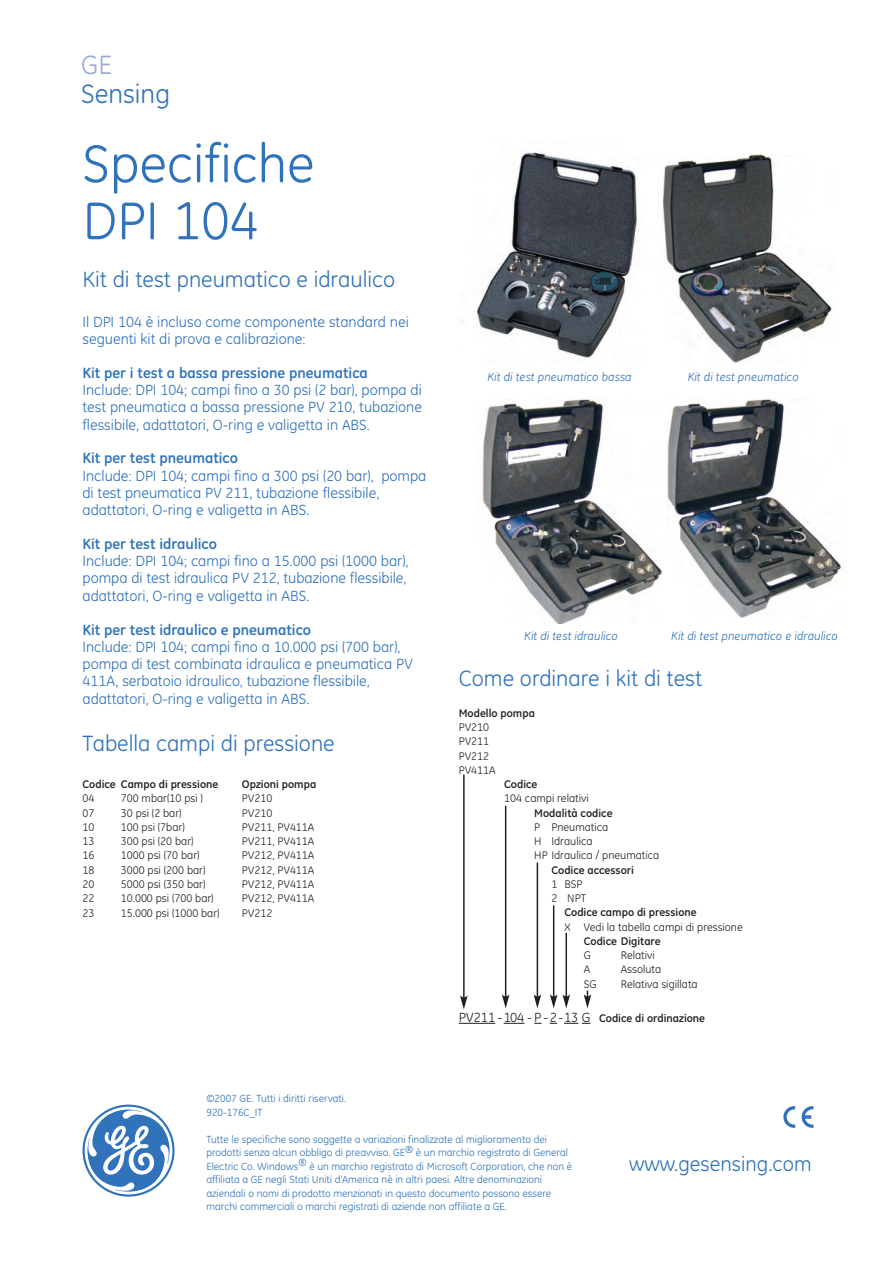
<style>
.page{position:relative;width:893px;height:1263px;background:#fff}
.page>*{position:absolute;margin:0;border:0;box-sizing:border-box;transform-origin:0 0}
.t1{font:127.5px "GE Logo Font";color:#3073ba}
.t2{font:54px/57px "GE Inspira";color:#3073ba}
.t3{font:27px "GE Inspira";color:#3073ba}
.t4{font:27px "GE Inspira";color:#97aad7}
.t5{font:22.5px "GE Inspira";color:#3073ba}
.t6{font:21px "GE Inspira";color:#3073ba}
.t7{font:15px/17.2px "GE Inspira";color:#3073ba}
.t8{font:700 15px "GE Inspira";color:#3073ba}
.t9{font:italic 12px "GE Inspira";letter-spacing:.01em;color:#3073ba}
.t10{font:11.25px/14.2px "GE Inspira";color:#231f20}
.t11{font:700 11.25px "GE Inspira";color:#231f20}
.t12{font:10.5px/13.5px "GE Inspira";color:#3073ba}
.s1{font-weight:400;font-size:13.5px}
</style>
<div class="page">
<svg style="left:783px;top:1106px;width:12px;height:22px"></svg>
<svg style="left:802px;top:1106px;width:11px;height:22px"></svg>
<img style="left:662px;top:155px;width:171px;height:207px">
<img style="left:476px;top:150px;width:163px;height:208px">
<img style="left:667px;top:399px;width:174px;height:219px">
<img style="left:481px;top:399px;width:181px;height:224px">
<svg style="left:459px;top:1023px;width:36px;height:1px"></svg>
<svg style="left:504px;top:1023px;width:20px;height:1px"></svg>
<svg style="left:564px;top:1023px;width:26px;height:1px"></svg>
<hr style="left:565px;top:933px;width:2px;height:64px;background:#231f20">
<svg style="left:584px;top:990px;width:7px;height:18px"></svg>
<hr style="left:553px;top:905px;width:1px;height:92px;background:#231f20">
<svg style="left:550px;top:994px;width:20px;height:14px"></svg>
<hr style="left:537px;top:862px;width:1px;height:135px;background:#231f20">
<svg style="left:534px;top:994px;width:7px;height:14px"></svg>
<hr style="left:505px;top:806px;width:1px;height:191px;background:#231f20">
<svg style="left:502px;top:994px;width:7px;height:14px"></svg>
<hr style="left:463px;top:774px;width:2px;height:224px;background:#231f20">
<svg style="left:460px;top:995px;width:8px;height:14px"></svg>
<h3 class="t4" style="left:81px;top:56px;width:32px">GE</h3>
<h3 class="t3" style="left:81px;top:84px;width:91px">Sensing</h3>
<h2 class="t2" style="left:82px;top:141px;width:234px">Specifiche<br>DPI 104</h2>
<h3 class="t5" style="left:82px;top:272px;width:314px">Kit di test pneumatico e idraulico</h3>
<p class="t7" style="left:82px;top:315px;width:328px">Il DPI 104 è incluso come componente standard nei seguenti kit di prova e calibrazione:</p>
<p class="t8" style="left:82px;top:368px;width:287px">Kit per i test a bassa pressione pneumatica</p>
<p class="t7" style="left:82px;top:383px;width:341px;text-align:justify">Include: DPI 104; campi fino a 30 psi (2 bar), pompa di test pneumatica a bassa pressione PV 210, tubazione flessibile, adattatori, O-ring e valigetta in ABS.</p>
<p class="t8" style="left:82px;top:453px;width:157px">Kit per test pneumatico</p>
<p class="t7" style="left:82px;top:468px;width:345px">Include: DPI 104; campi fino a 300 psi (20 bar), pompa di test pneumatica PV 211, tubazione flessibile, adattatori, O-ring e valigetta in ABS.</p>
<p class="t8" style="left:82px;top:539px;width:136px">Kit per test idraulico</p>
<p class="t7" style="left:82px;top:554px;width:327px">Include: DPI 104; campi fino a 15.000 psi (1000 bar), pompa di test idraulica PV 212, tubazione flessibile, adattatori, O-ring e valigetta in ABS.</p>
<p class="t8" style="left:82px;top:624px;width:230px">Kit per test idraulico e pneumatico</p>
<p class="t7" style="left:82px;top:639px;width:332px">Include: DPI 104; campi fino a 10.000 psi (700 bar), pompa di test combinata idraulica e pneumatica PV 411A, serbatoio idraulico, tubazione flessibile, adattatori, O-ring e valigetta in ABS.</p>
<h3 class="t5" style="left:82px;top:736px;width:254px">Tabella campi di pressione</h3>
<p class="t11" style="left:82px;top:780px;width:137px">Codice Campo di pressione</p>
<p class="t11" style="left:242px;top:780px;width:76px">Opzioni pompa</p>
<p class="t10" style="left:82px;top:793px;width:13px">04</p>
<p class="t10" style="left:121px;top:793px;width:84px">700 mbar(10 psi )</p>
<p class="t10" style="left:242px;top:793px;width:32px">PV210</p>
<p class="t10" style="left:82px;top:807px;width:13px">07</p>
<p class="t10" style="left:121px;top:807px;width:62px">30 psi (2 bar)</p>
<p class="t10" style="left:242px;top:807px;width:32px">PV210</p>
<p class="t10" style="left:82px;top:821px;width:13px">10</p>
<p class="t10" style="left:121px;top:821px;width:65px">100 psi (7bar)</p>
<p class="t10" style="left:242px;top:821px;width:74px">PV211, PV411A</p>
<p class="t10" style="left:82px;top:835px;width:13px">13</p>
<p class="t10" style="left:121px;top:835px;width:74px">300 psi (20 bar)</p>
<p class="t10" style="left:242px;top:835px;width:74px">PV211, PV411A</p>
<p class="t10" style="left:82px;top:850px;width:13px">16</p>
<p class="t10" style="left:121px;top:850px;width:80px">1000 psi (70 bar)</p>
<p class="t10" style="left:242px;top:850px;width:74px">PV212, PV411A</p>
<p class="t10" style="left:82px;top:864px;width:13px">18</p>
<p class="t10" style="left:121px;top:864px;width:86px">3000 psi (200 bar)</p>
<p class="t10" style="left:242px;top:864px;width:74px">PV212, PV411A</p>
<p class="t10" style="left:82px;top:878px;width:13px">20</p>
<p class="t10" style="left:121px;top:878px;width:86px">5000 psi (350 bar)</p>
<p class="t10" style="left:242px;top:878px;width:74px">PV212, PV411A</p>
<p class="t10" style="left:82px;top:892px;width:13px">22</p>
<p class="t10" style="left:121px;top:892px;width:94px">10.000 psi (700 bar)</p>
<p class="t10" style="left:242px;top:892px;width:74px">PV212, PV411A</p>
<p class="t10" style="left:82px;top:907px;width:13px">23</p>
<p class="t10" style="left:121px;top:907px;width:100px">15.000 psi (1000 bar)</p>
<p class="t10" style="left:242px;top:907px;width:32px">PV212</p>
<p class="t9" style="left:488px;top:373px;width:146px">Kit di test pneumatico bassa</p>
<p class="t9" style="left:688px;top:373px;width:112px">Kit di test pneumatico</p>
<p class="t9" style="left:524px;top:631px;width:95px">Kit di test idraulico</p>
<p class="t9" style="left:671px;top:632px;width:168px">Kit di test pneumatico e idraulico</p>
<h3 class="t5" style="left:459px;top:671px;width:245px">Come ordinare i kit di test</h3>
<p class="t11" style="left:459px;top:709px;width:78px">Modello pompa</p>
<p class="t10" style="left:459px;top:721px;width:38px">PV210<br>PV211<br>PV212<br>PV411A</p>
<p class="t11" style="left:504px;top:780px;width:35px">Codice</p>
<p class="t10" style="left:504px;top:792px;width:86px">104 campi relativi</p>
<p class="t11" style="left:534px;top:809px;width:80px">Modalità codice</p>
<p class="t10" style="left:534px;top:821px;width:127px">P Pneumatica<br>H Idraulica<br>HP Idraulica / pneumatica</p>
<p class="t11" style="left:551px;top:866px;width:84px">Codice accessori</p>
<p class="t10" style="left:551px;top:878px;width:36px">1 BSP<br>2 NPT</p>
<p class="t11" style="left:564px;top:909px;width:134px">Codice campo di pressione</p>
<p class="t10" style="left:564px;top:921px;width:180px">X Vedi la tabella campi di pressione</p>
<p class="t11" style="left:584px;top:937px;width:78px">Codice Digitare</p>
<p class="t10" style="left:584px;top:949px;width:9px">G</p>
<p class="t10" style="left:621px;top:949px;width:36px">Relativi</p>
<p class="t10" style="left:584px;top:964px;width:8px">A</p>
<p class="t10" style="left:621px;top:964px;width:42px">Assoluta</p>
<p class="t10" style="left:584px;top:978px;width:14px">SG</p>
<p class="t10" style="left:621px;top:978px;width:78px">Relativa sigillata</p>
<p class="t11" style="left:459px;top:1014px;width:248px"><span class="s1">PV211 -104 - P -2-13 G</span> Codice di ordinazione</p>
<h1 class="t1" style="left:82px;top:1078px;width:94px">g</h1>
<p class="t12" style="left:206px;top:1093px;width:141px">©2007 GE. Tutti i diritti riservati.<br>920-176C_IT</p>
<p class="t12" style="left:206px;top:1133px;width:367px">Tutte le specifiche sono soggette a variazioni finalizzate al miglioramento dei prodotti senza alcun obbligo di preavviso. GE® è un marchio registrato di General Electric Co. Windows® è un marchio registrato di Microsoft Corporation, che non è affiliata a GE negli Stati Uniti d’America nè in altri paesi. Altre denominazioni aziendali o nomi di prodotto menzionati in questo documento possono essere marchi commerciali o marchi registrati di aziende non affiliate a GE.</p>
<h3 class="t6" style="left:629px;top:1156px;width:184px">www.gesensing.com</h3>
</div>
